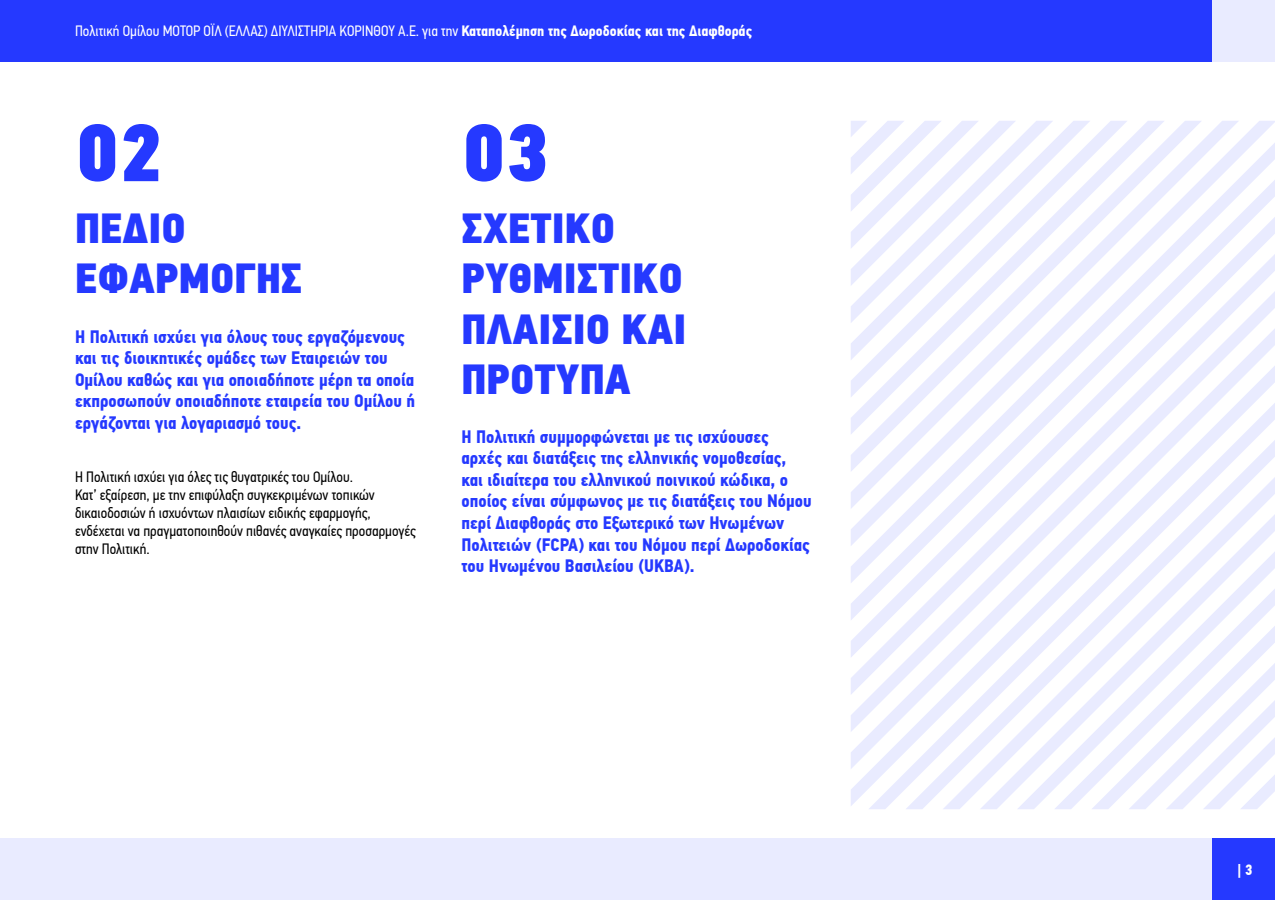
<style>
.page{position:relative;width:1275px;height:900px;background:#fff}
.page>*{position:absolute;margin:0;border:0;box-sizing:border-box;transform-origin:0 0}
.t1{font:81.6px "PF Din Text Cond Pro X Black";color:#2539ff}
.t2{font:42px/50.4px "PF Din Text Cond Pro X Black";color:#2539ff}
.t3{font:700 18px/21.6px "PF Din Text Cond Pro";color:#2539ff}
.t4{font:15px/18px "PF Din Text Cond Pro";color:#000}
.t5{font:15px "PF Din Text Cond Pro";color:#fff}
.t6{font:700 15px "PF Din Text Cond Pro";color:#fff}
.s1{font-weight:700}
</style>
<div class="page">
<div style="left:63px;top:0;width:1212px;height:61px;background:#e9ebff"></div>
<div style="left:0;top:839px;width:1212px;height:61px;background:#e9ebff"></div>
<div style="left:0;top:0;width:1212px;height:61px;background:#2539ff"></div>
<div style="left:1212px;top:839px;width:63px;height:61px;background:#2539ff"></div>
<svg style="left:943px;top:769px;width:74px;height:40px"></svg>
<svg style="left:851px;top:121px;width:424px;height:207px"></svg>
<svg style="left:851px;top:328px;width:424px;height:441px"></svg>
<svg style="left:1017px;top:551px;width:258px;height:258px"></svg>
<svg style="left:1091px;top:626px;width:184px;height:183px"></svg>
<p class="t5" style="left:75px;top:22px;width:679px">Πολιτική Ομίλου ΜΟΤΟΡ ΟΪΛ (ΕΛΛΑΣ) ΔΙΥΛΙΣΤΗΡΙΑ ΚΟΡΙΝΘΟΥ Α.Ε. για την <span class="s1">Καταπολέμηση της Δωροδοκίας και της Διαφθοράς</span></p>
<h1 class="t1" style="left:75px;top:102px;width:90px">02</h1>
<h1 class="t1" style="left:461px;top:102px;width:90px">03</h1>
<h2 class="t2" style="left:75px;top:204px;width:229px">ΠΕΔΊΟ<br>ΕΦΑΡΜΟΓΉΣ</h2>
<h2 class="t2" style="left:461px;top:204px;width:221px">ΣΧΕΤΙΚΌ<br>ΡΥΘΜΙΣΤΙΚΌ<br>ΠΛΑΊΣΙΟ ΚΑΙ<br>ΠΡΌΤΥΠΑ</h2>
<p class="t3" style="left:75px;top:326px;width:342px">Η Πολιτική ισχύει για όλους τους εργαζόμενους και τις διοικητικές ομάδες των Εταιρειών του Ομίλου καθώς και για οποιαδήποτε μέρη τα οποία εκπροσωπούν οποιαδήποτε εταιρεία του Ομίλου ή εργάζονται για λογαριασμό τους.</p>
<p class="t3" style="left:461px;top:426px;width:352px">Η Πολιτική συμμορφώνεται με τις ισχύουσες αρχές και διατάξεις της ελληνικής νομοθεσίας, και ιδιαίτερα του ελληνικού ποινικού κώδικα, ο οποίος είναι σύμφωνος με τις διατάξεις του Νόμου περί Διαφθοράς στο Εξωτερικό των Ηνωμένων Πολιτειών (FCPA) και του Νόμου περί Δωροδοκίας του Ηνωμένου Βασιλείου (UKBA).</p>
<p class="t4" style="left:75px;top:468px;width:342px">Η Πολιτική ισχύει για όλες τις θυγατρικές του Ομίλου.<br>Κατ’ εξαίρεση, με την επιφύλαξη συγκεκριμένων τοπικών δικαιοδοσιών ή ισχυόντων πλαισίων ειδικής εφαρμογής, ενδέχεται να πραγματοποιηθούν πιθανές αναγκαίες προσαρμογές στην Πολιτική.</p>
<p class="t6" style="left:1238px;top:861px;width:16px">| 3</p>
</div>
